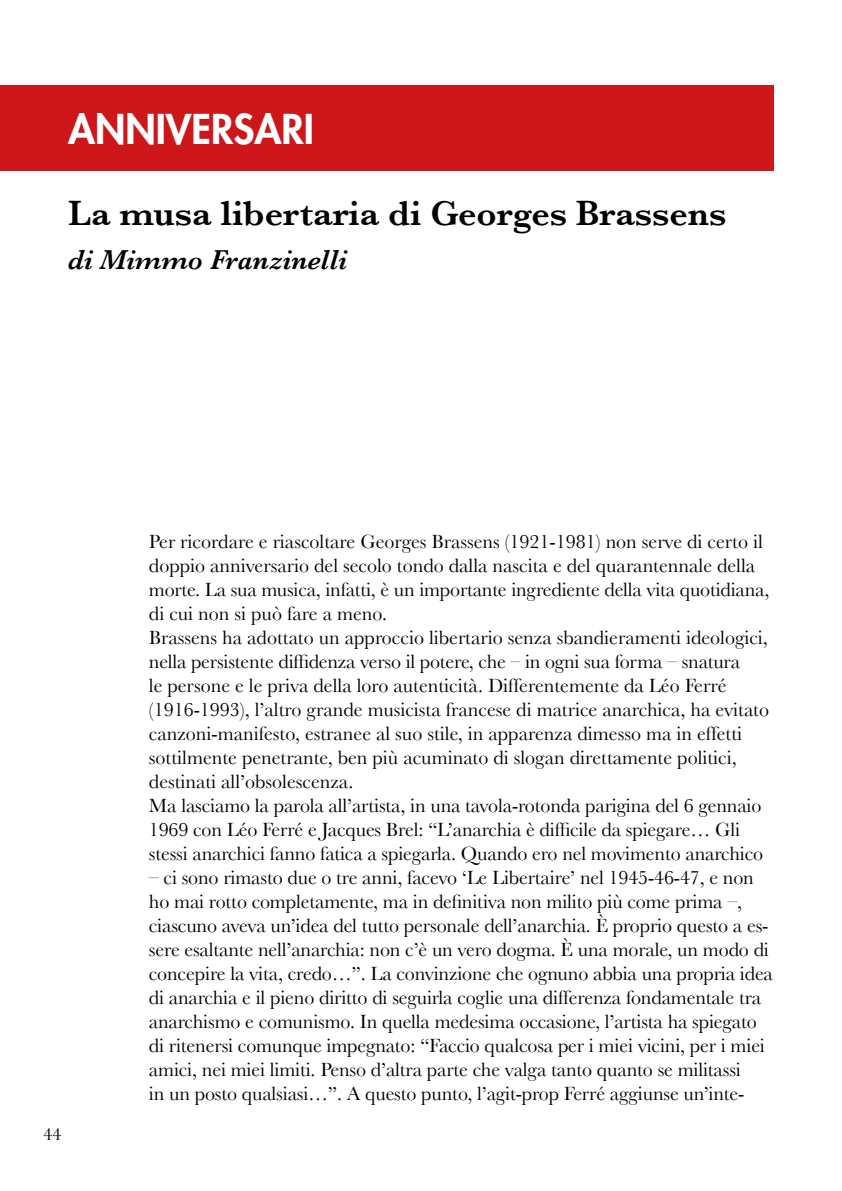
<style>
.page{position:relative;width:842px;height:1191px;background:#fff}
.page>*{position:absolute;margin:0;border:0;box-sizing:border-box;transform-origin:0 0}
.t1{font:800 40px "Futura Std";color:#fff}
.t2{font:600 36px "Baskerville";color:#000}
.t3{font:italic 600 28px "Baskerville";color:#000}
.t4{font:20px/24px "Baskerville";letter-spacing:-.005em;color:#000}
.t5{font:18px "Baskerville";color:#000}
</style>
<div class="page">
<div style="left:0;top:85px;width:774px;height:85px;background:#cd171a"></div>
<h1 class="t1" style="left:68px;top:104px;width:247px">ANNIVERSARI</h1>
<h2 class="t2" style="left:68px;top:192px;width:660px">La musa libertaria di Georges Brassens</h2>
<h3 class="t3" style="left:68px;top:243px;width:281px">di Mimmo Franzinelli</h3>
<p class="t5" style="left:44px;top:1123px;width:19px">44</p>
<p class="t4" style="left:149px;top:529px;width:622px">Per ricordare e riascoltare Georges Brassens (1921-1981) non serve di certo il doppio anniversario del secolo tondo dalla nascita e del quarantennale della morte. La sua musica, infatti, è un importante ingrediente della vita quotidiana, di cui non si può fare a meno.<br>Brassens ha adottato un approccio libertario senza sbandieramenti ideologici, nella persistente diffidenza verso il potere, che – in ogni sua forma – snatura<br>le persone e le priva della loro autenticità. Differentemente da Léo Ferré (1916-1993), l’altro grande musicista francese di matrice anarchica, ha evitato canzoni-manifesto, estranee al suo stile, in apparenza dimesso ma in effetti sottilmente penetrante, ben più acuminato di slogan direttamente politici, destinati all’obsolescenza.<br>Ma lasciamo la parola all’artista, in una tavola-rotonda parigina del 6 gennaio 1969 con Léo Ferré e Jacques Brel: “L’anarchia è difficile da spiegare… Gli stessi anarchici fanno fatica a spiegarla. Quando ero nel movimento anarchico</p>
<p class="t4" style="left:149px;top:865px;width:626px">– ci sono rimasto due o tre anni, facevo ‘Le Libertaire’ nel 1945-46-47, e non ho mai rotto completamente, ma in definitiva non milito più come prima –, ciascuno aveva un’idea del tutto personale dell’anarchia. È proprio questo a es&shy;sere esaltante nell’anarchia: non c’è un vero dogma. È una morale, un modo di concepire la vita, credo…”. La convinzione che ognuno abbia una propria idea di anarchia e il pieno diritto di seguirla coglie una differenza fondamentale tra anarchismo e comunismo. In quella medesima occasione, l’artista ha spiegato di ritenersi comunque impegnato: “Faccio qualcosa per i miei vicini, per i miei amici, nei miei limiti. Penso d’altra parte che valga tanto quanto se militassi<br>in un posto qualsiasi…”. A questo punto, l’agit-prop Ferré aggiunse un’inte-</p>
</div>
